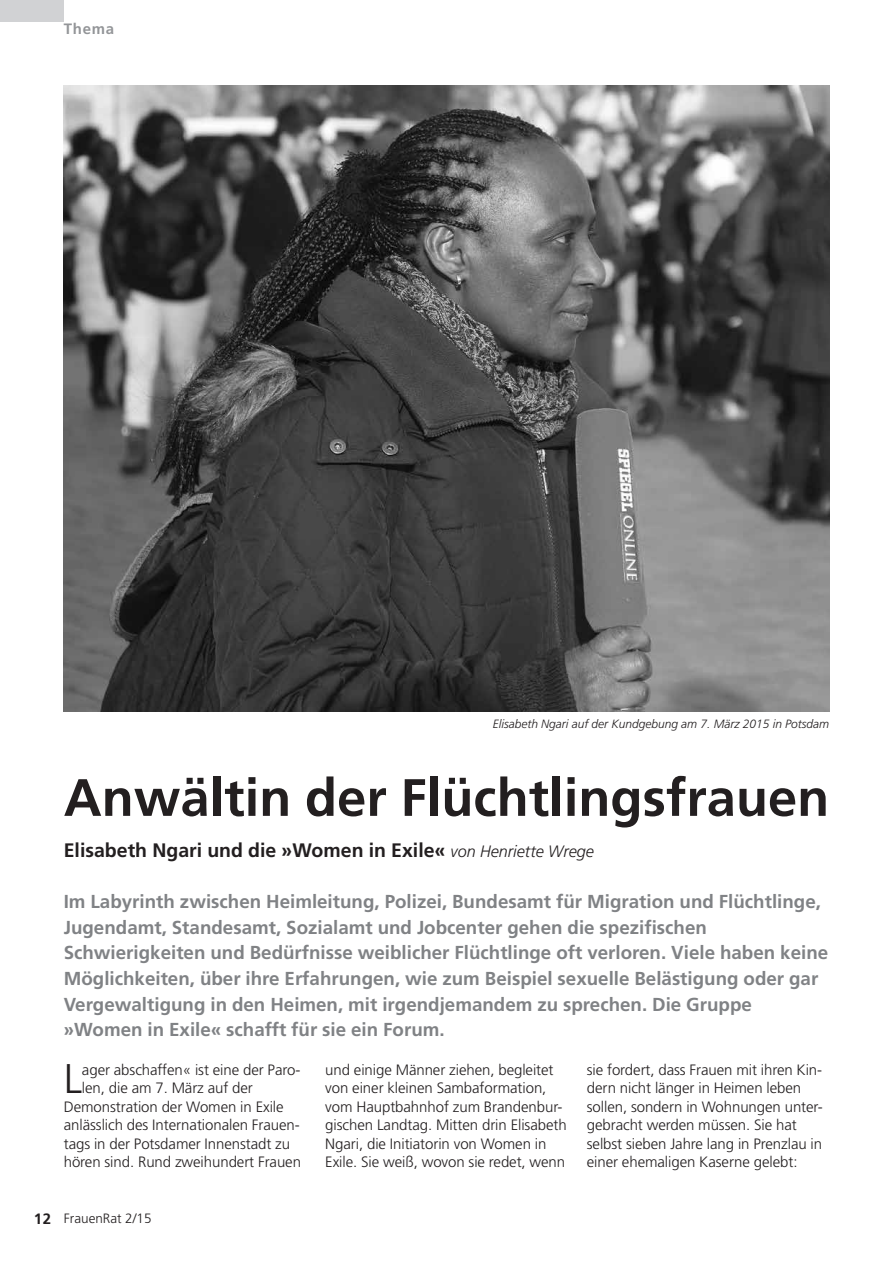
<style>
.page{position:relative;width:893px;height:1263px;background:#fff}
.page>*{position:absolute;margin:0;border:0;box-sizing:border-box;transform-origin:0 0}
.t1{font:700 52.5px "Frutiger";color:#231f20}
.t2{font:300 41.4px "Frutiger";color:#231f20}
.t3{font:700 19.5px "Frutiger";color:#231f20}
.t4{font:700 18.75px/25.7px "Frutiger";color:#808285}
.t5{font:300 15px/18.5px "Frutiger";letter-spacing:-.005em;color:#231f20}
.t6{font:700 15px "Frutiger";letter-spacing:.05em;color:#939598}
.t7{font:700 15px "Frutiger";color:#231f20}
.t8{font:300 13.5px "Frutiger";color:#231f20}
.t9{font:italic 300 12px "Frutiger";color:#231f20}
.s1{font-weight:300;font-style:italic;font-size:16.5px}
</style>
<div class="page">
<div style="left:0;top:0;width:64px;height:22px;background:#d1d2d4"></div>
<img style="left:64px;top:85px;width:765px;height:627px">
<p class="t6" style="left:64px;top:20px;width:52px">Thema</p>
<p class="t9" style="left:493px;top:717px;width:338px">Elisabeth Ngari auf der Kundgebung am 7. März 2015 in Potsdam</p>
<h1 class="t1" style="left:64px;top:767px;width:767px">Anwältin der Flüchtlingsfrauen</h1>
<h3 class="t3" style="left:64px;top:839px;width:532px">Elisabeth Ngari und die »Women in Exile« <span class="s1">von Henriette Wrege</span></h3>
<p class="t4" style="left:64px;top:888px;width:766px">Im Labyrinth zwischen Heimleitung, Polizei, Bundesamt für Migration und Flüchtlinge, Jugendamt, Standesamt, Sozialamt und Jobcenter gehen die spezifischen Schwierigkeiten und Bedürfnisse weiblicher Flüchtlinge oft verloren. Viele haben keine Möglichkeiten, über ihre Erfahrungen, wie zum Beispiel sexuelle Belästigung oder gar Vergewaltigung in den Heimen, mit irgendjemandem zu sprechen. Die Gruppe »Women in Exile« schafft für sie ein Forum.</p>
<h2 class="t2" style="left:64px;top:1055px;width:20px">L</h2>
<p class="t5" style="left:82px;top:1060px;width:220px">ager abschaffen« ist eine der Paro-</p>
<p class="t5" style="left:325px;top:1060px;width:243px">und einige Männer ziehen, begleitet von einer kleinen Sambaformation, vom Hauptbahnhof zum Brandenbur&shy;gischen Landtag. Mitten drin Elisabeth Ngari, die Initiatorin von Women in Exile. Sie weiß, wovon sie redet, wenn</p>
<p class="t5" style="left:587px;top:1060px;width:237px">sie fordert, dass Frauen mit ihren Kin&shy;dern nicht länger in Heimen leben sollen, sondern in Wohnungen unter&shy;gebracht werden müssen. Sie hat selbst sieben Jahre lang in Prenzlau in einer ehemaligen Kaserne gelebt:</p>
<p class="t5" style="left:82px;top:1079px;width:172px">len, die am 7. März auf der</p>
<p class="t5" style="left:64px;top:1097px;width:221px">Demonstration der Women in Exile</p>
<p class="t5" style="left:64px;top:1116px;width:238px">anlässlich des Internationalen Frauen-</p>
<p class="t5" style="left:64px;top:1134px;width:228px">tags in der Potsdamer Innenstadt zu</p>
<p class="t5" style="left:64px;top:1153px;width:239px">hören sind. Rund zweihundert Frauen</p>
<p class="t7" style="left:34px;top:1210px;width:19px">12</p>
<p class="t8" style="left:64px;top:1210px;width:89px">FrauenRat 2/15</p>
</div>
